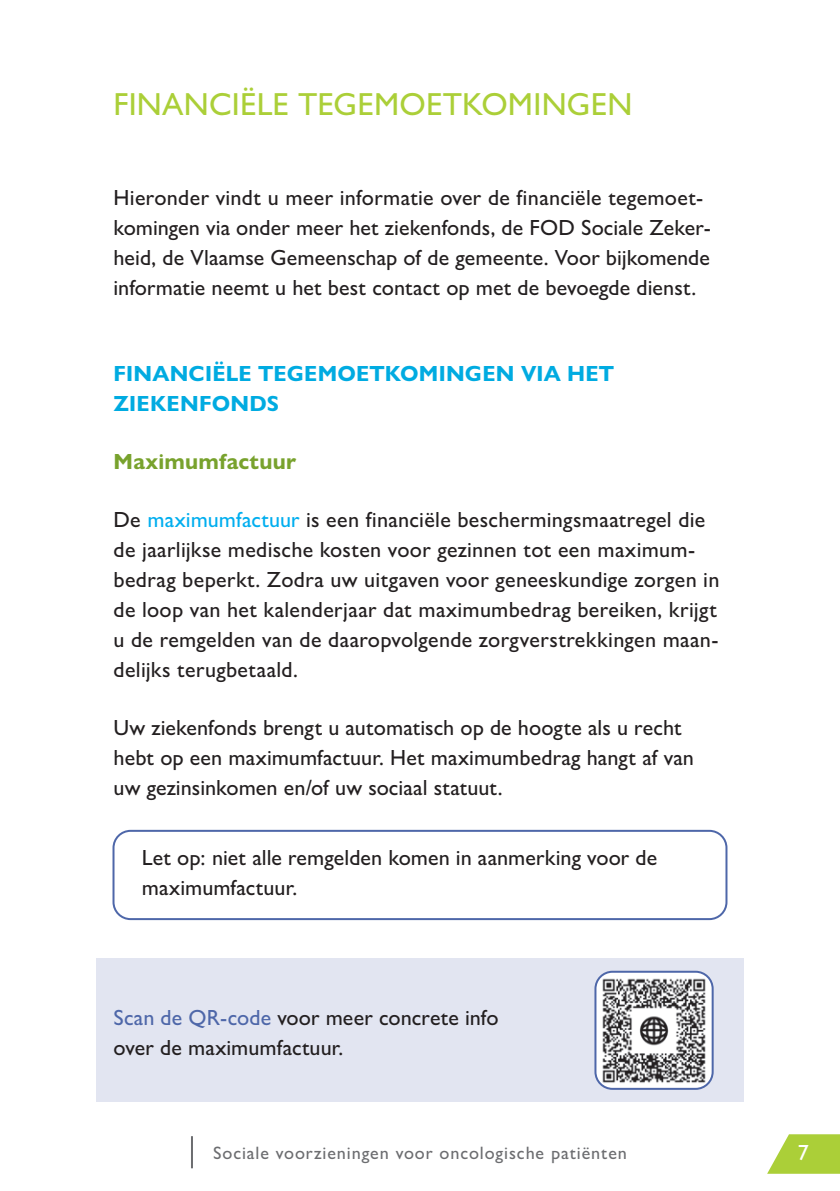
<style>
.page{position:relative;width:840px;height:1191px;background:#fff}
.page>*{position:absolute;margin:0;border:0;box-sizing:border-box;transform-origin:0 0}
.t1{font:500 32px "Gill Sans Nova";letter-spacing:.005em;color:#abcf38}
.t2{font:500 22px/30px "Gill Sans Nova";letter-spacing:.01em;color:#231f20}
.t3{font:700 22px/30px "Gill Sans Nova";letter-spacing:.01em;color:#00abe1}
.t4{font:700 22px "Gill Sans Nova";letter-spacing:.01em;color:#78a22d}
.t5{font:500 22px "Gill Sans Nova";color:#fff}
.t6{font:500 18px "Gill Sans Nova";letter-spacing:.05em;color:#6c6d70}
.s1{color:#00aeef}
.s2{color:#4e67a9}
</style>
<div class="page">
<svg style="left:767px;top:1134px;width:72px;height:39px"></svg>
<hr style="left:191px;top:1136px;width:2px;height:32px;background:#6c6d70">
<div style="left:96px;top:958px;width:647px;height:143px;background:#e2e5f1"></div>
<div style="left:112px;top:830px;width:615px;height:90px;border:2px solid #4e67a9;border-radius:17px"></div>
<img style="left:597px;top:974px;width:113px;height:113px">
<div style="left:594px;top:970px;width:119px;height:119px;border:2px solid #4e67a9;border-radius:17px"></div>
<h1 class="t1" style="left:113px;top:84px;width:520px">FINANCIËLE TEGEMOETKOMINGEN</h1>
<p class="t2" style="left:113px;top:182px;width:598px">Hieronder vindt u meer informatie over de financiële tegemoet&shy;komingen via onder meer het ziekenfonds, de FOD Sociale Zeker&shy;heid, de Vlaamse Gemeenschap of de gemeente. Voor bijkomende informatie neemt u het best contact op met de bevoegde dienst.</p>
<p class="t3" style="left:113px;top:358px;width:502px">FINANCIËLE TEGEMOETKOMINGEN VIA HET<br>ZIEKENFONDS</p>
<p class="t4" style="left:113px;top:448px;width:184px">Maximumfactuur</p>
<p class="t2" style="left:113px;top:504px;width:607px">De <span class="s1">maximumfactuur</span> is een financiële beschermingsmaatregel die de jaarlijkse medische kosten voor gezinnen tot een maximum&shy;bedrag beperkt. Zodra uw uitgaven voor geneeskundige zorgen in de loop van het kalenderjaar dat maximumbedrag bereiken, krijgt u de remgelden van de daaropvolgende zorgverstrekkingen maan&shy;delijks terugbetaald.</p>
<p class="t2" style="left:113px;top:712px;width:581px">Uw ziekenfonds brengt u automatisch op de hoogte als u recht hebt op een maximumfactuur. Het maximumbedrag hangt af van uw gezinsinkomen en/of uw sociaal statuut.</p>
<p class="t2" style="left:142px;top:842px;width:516px">Let op: niet alle remgelden komen in aanmerking voor de maximumfactuur.</p>
<p class="t2" style="left:113px;top:1002px;width:386px"><span class="s2">Scan de QR-code</span> voor meer concrete info over de maximumfactuur.</p>
<p class="t6" style="left:213px;top:1141px;width:415px">Sociale voorzieningen voor oncologische patiënten</p>
<p class="t5" style="left:797px;top:1138px;width:12px">7</p>
</div>
